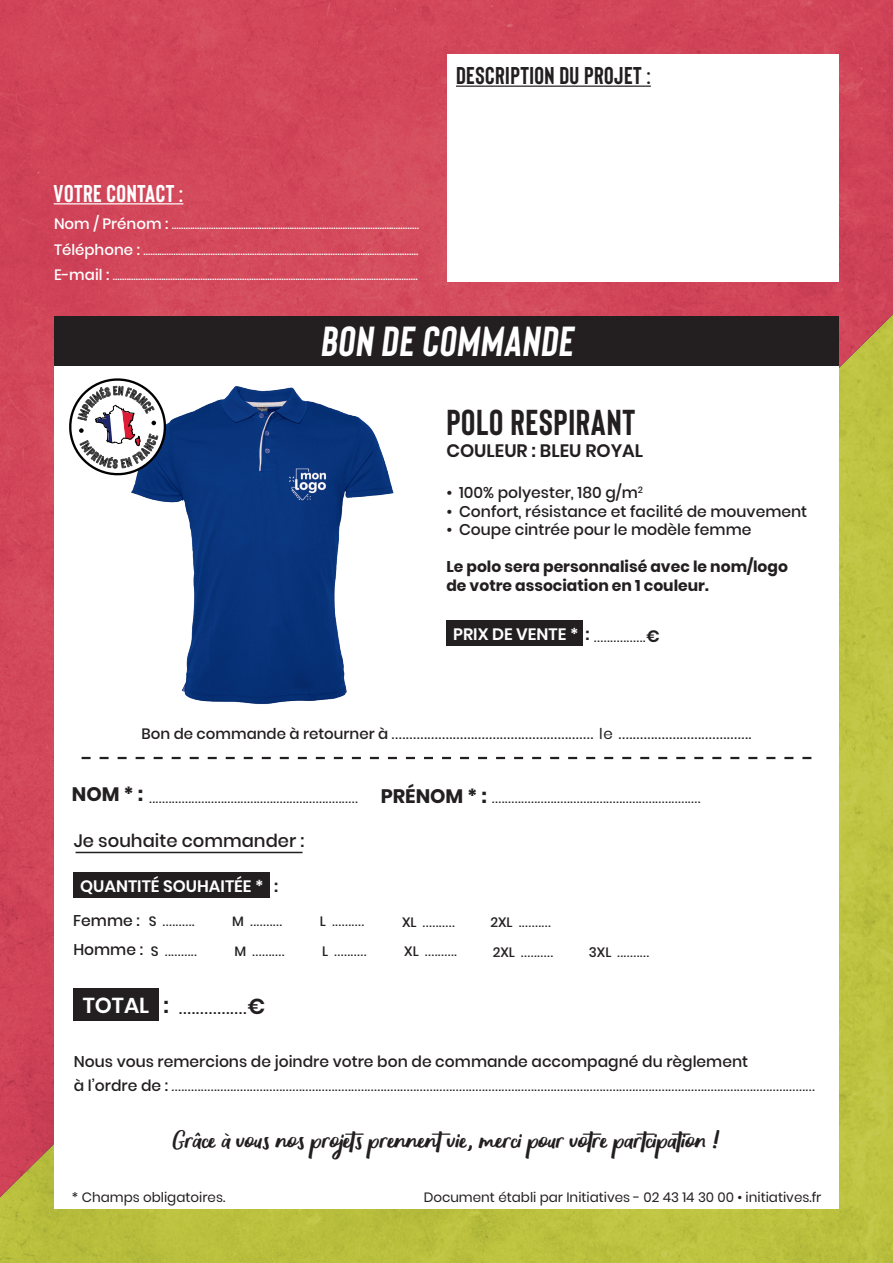
<style>
.page{position:relative;width:893px;height:1263px;background:#fff}
.page>*{position:absolute;margin:0;border:0;box-sizing:border-box;transform-origin:0 0}
.t1{font:700 42px "Bison";color:#fff}
.t2{font:700 36px "Bison";letter-spacing:.02em;color:#231f20}
.t3{font:25.5px "Wolesbro Two";letter-spacing:-.02em;color:#231f20}
.t4{font:700 24.3px "Bison";letter-spacing:.02em;color:#231f20}
.t5{font:700 24.3px "Bison";letter-spacing:.02em;color:#fff}
.t6{font:700 19.5px "Poppins";color:#231f20}
.t7{font:500 18px "Poppins";color:#231f20}
.t8{font:600 18px "Poppins";color:#231f20}
.t9{font:17.85px "Poppins";color:#231f20}
.t10{font:600 16.5px "Poppins";color:#fff}
.t11{font:500 15.6px "Poppins";color:#231f20}
.t12{font:700 15.6px/18.6px "Poppins";color:#231f20}
.t13{font:300 15px/25.5px "Poppins";color:#fff;text-align:justify}
.t14{font:15px "Poppins";color:#231f20}
.t15{font:13.5px "Poppins";color:#231f20}
.s1{font-weight:500}
.s2{color:#231f20}
.s3{font-weight:600;font-size:16.5px}
.s4{font-weight:500;font-size:15.6px}
.s5{font-weight:600;font-size:21.6px;color:#fff}
.s6{font-weight:600;font-size:21.6px}
</style>
<div class="page">
<img style="left:0;top:1197px;width:893px;height:66px">
<img style="left:0;top:0;width:893px;height:1197px">
<div style="left:54px;top:366px;width:785px;height:843px;background:#fff"></div>
<div style="left:446px;top:621px;width:137px;height:25px;background:#231f20"></div>
<div style="left:74px;top:988px;width:85px;height:32px;background:#231f20"></div>
<div style="left:54px;top:316px;width:785px;height:50px;background:#231f20"></div>
<svg style="left:82px;top:757px;width:729px;height:2px"></svg>
<hr style="left:54px;top:203px;width:129px;height:1px;background:#fff">
<div style="left:447px;top:54px;width:391px;height:227px;background:#fff"></div>
<hr style="left:456px;top:86px;width:195px;height:1px;background:#231f20">
<img style="left:131px;top:386px;width:263px;height:318px">
<hr style="left:76px;top:852px;width:227px;height:1px;background:#231f20">
<div style="left:73px;top:873px;width:197px;height:25px;background:#231f20"></div>
<svg style="left:69px;top:378px;width:100px;height:100px"></svg>
<h3 class="t4" style="left:456px;top:61px;width:196px">DESCRIPTION DU PROJET :</h3>
<h3 class="t5" style="left:54px;top:178px;width:131px">VOTRE CONTACT :</h3>
<p class="t13" style="left:54px;top:211px;width:367px"><span class="s1">Nom / Prénom :</span> ...........................................................................................................<br><span class="s1">Téléphone :</span> .......................................................................................................................<br><span class="s1">E-mail :</span> ....................................................................................................................................</p>
<h1 class="t1" style="left:320px;top:315px;width:260px">BON DE COMMANDE</h1>
<h2 class="t2" style="left:446px;top:400px;width:190px">POLO RESPIRANT</h2>
<h3 class="t8" style="left:446px;top:441px;width:198px">COULEUR : BLEU ROYAL</h3>
<p class="t11" style="left:446px;top:483px;width:198px">• 100% polyester, 180 g/m<sup>2</sup></p>
<p class="t11" style="left:446px;top:502px;width:362px">• Confort, résistance et facilité de mouvement</p>
<p class="t11" style="left:446px;top:521px;width:307px">• Coupe cintrée pour le modèle femme</p>
<p class="t12" style="left:446px;top:558px;width:343px">Le polo sera personnalisé avec le nom/logo de votre association en 1 couleur.</p>
<p class="t10" style="left:453px;top:624px;width:138px">PRIX DE VENTE * <span class="s2">:</span></p>
<p class="t15" style="left:594px;top:629px;width:67px">................<span class="s3">€</span></p>
<p class="t14" style="left:141px;top:725px;width:612px"><span class="s1">Bon de commande à retourner à</span> ........................................................ le .....................................</p>
<h3 class="t6" style="left:72px;top:783px;width:73px">NOM * :</h3>
<h3 class="t6" style="left:381px;top:785px;width:108px">PRÉNOM * :</h3>
<p class="t15" style="left:149px;top:790px;width:210px">................................................................</p>
<p class="t15" style="left:492px;top:790px;width:210px">................................................................</p>
<h3 class="t7" style="left:74px;top:830px;width:232px">Je souhaite commander :</h3>
<p class="t10" style="left:80px;top:876px;width:200px">QUANTITÉ SOUHAITÉE * <span class="s2">:</span></p>
<p class="t15" style="left:73px;top:913px;width:123px"><span class="s4">Femme :</span> <span class="s1">S</span> ..........</p>
<p class="t15" style="left:232px;top:913px;width:51px"><span class="s1">M</span> ..........</p>
<p class="t15" style="left:320px;top:913px;width:46px"><span class="s1">L</span> ..........</p>
<p class="t15" style="left:402px;top:914px;width:54px"><span class="s1">XL</span> ..........</p>
<p class="t15" style="left:490px;top:914px;width:62px"><span class="s1">2XL</span> ..........</p>
<p class="t15" style="left:73px;top:943px;width:125px"><span class="s4">Homme :</span> <span class="s1">S</span> ..........</p>
<p class="t15" style="left:235px;top:943px;width:51px"><span class="s1">M</span> ..........</p>
<p class="t15" style="left:322px;top:943px;width:46px"><span class="s1">L</span> ..........</p>
<p class="t15" style="left:404px;top:944px;width:54px"><span class="s1">XL</span> ..........</p>
<p class="t15" style="left:493px;top:944px;width:62px"><span class="s1">2XL</span> ..........</p>
<p class="t15" style="left:589px;top:944px;width:62px"><span class="s1">3XL</span> ..........</p>
<h3 class="t9" style="left:83px;top:997px;width:184px"><span class="s5">TOTAL</span> <span class="s6">:</span> ................<span class="s6">€</span></h3>
<p class="t11" style="left:74px;top:1052px;width:676px">Nous vous remercions de joindre votre bon de commande accompagné du règlement</p>
<p class="t15" style="left:74px;top:1078px;width:742px"><span class="s4">à l’ordre de :</span> .....................................................................................................................................................................................................</p>
<h3 class="t3" style="left:173px;top:1124px;width:549px">Grâce à vous nos projets prennentvie, merci pour votre partcipation !</h3>
<p class="t15" style="left:72px;top:1189px;width:155px">* Champs obligatoires.</p>
<p class="t15" style="left:424px;top:1189px;width:399px">Document établi par Initiatives - 02 43 14 30 00 • initiatives.fr</p>
</div>
